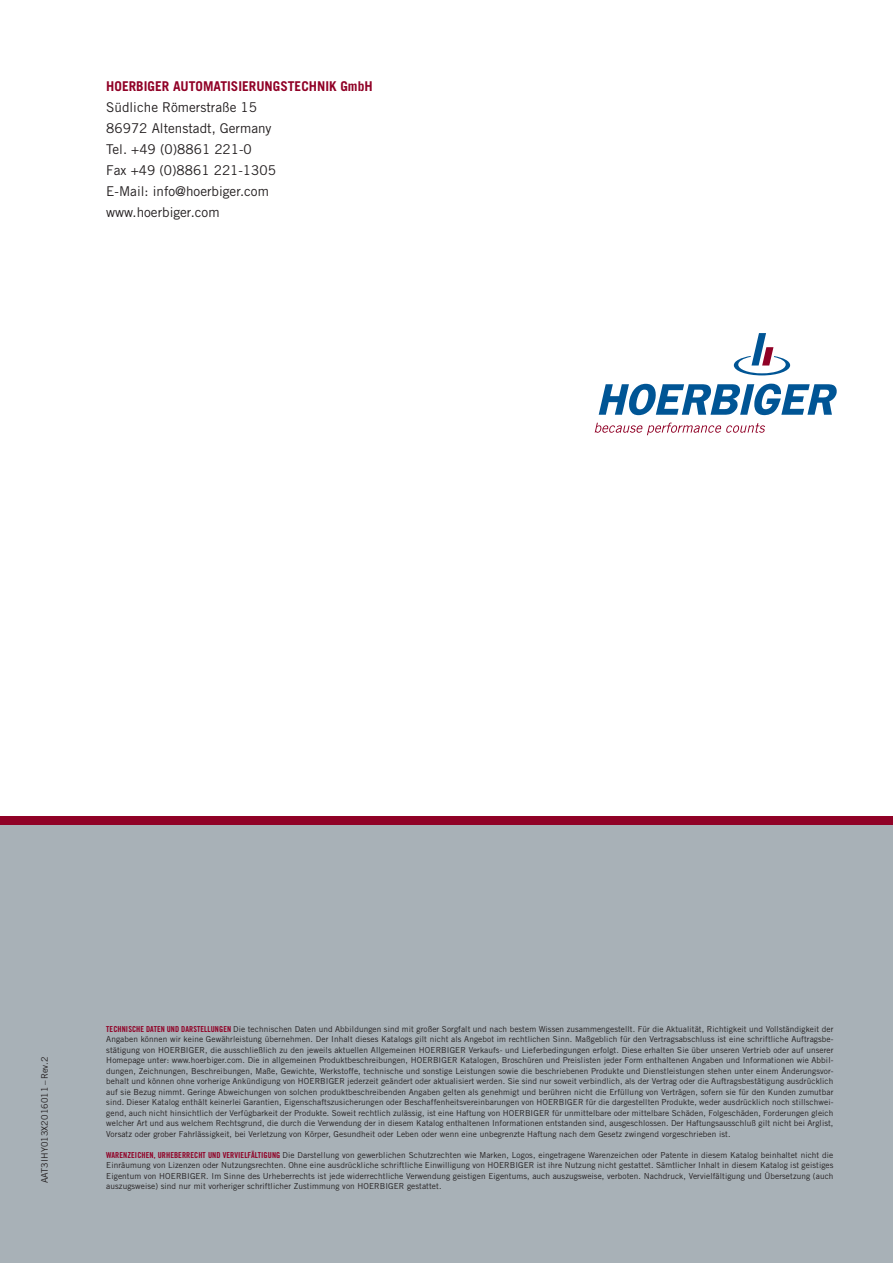
<style>
.page{position:relative;width:893px;height:1263px;background:#fff}
.page>*{position:absolute;margin:0;border:0;box-sizing:border-box;transform-origin:0 0}
.t1{font:13.5px/21px "Trade Gothic LT Std";color:#231f20}
.t2{font:700 13.5px "Trade Gothic LT Std";color:#900126}
.t3{font:9px "Trade Gothic LT Std";letter-spacing:.01em;color:#231f20}
.t4{font:8.25px/10.5px "Trade Gothic LT Std";letter-spacing:.01em;color:#231f20;text-align:justify}
.s1{font-family:"Trade Gothic LT Std Bd Cn 20";color:#900126}
</style>
<div class="page">
<div style="left:0;top:816px;width:893px;height:447px;background:#a8b1b7"></div>
<svg style="left:595px;top:423px;width:170px;height:12px"></svg>
<svg style="left:734px;top:333px;width:56px;height:42px"></svg>
<svg style="left:599px;top:384px;width:238px;height:31px"></svg>
<div style="left:0;top:816px;width:893px;height:8px;background:#900126"></div>
<h1 class="t2" style="left:106px;top:77px;width:30px">HOERBIG</h1>
<h1 class="t2" style="left:155px;top:77px;width:103px">ER AUTOMATISI ERUNGS</h1>
<h1 class="t2" style="left:288px;top:77px;width:22px">TECHNIK</h1>
<h1 class="t2" style="left:340px;top:77px;width:32px">GmbH</h1>
<h1 class="t1" style="left:106px;top:96px;width:171px">Südliche Römerstraße 15<br>86972 Altenstadt, Germany<br>Tel. +49 (0)8861 221-0<br>Fax +49 (0)8861 221-1305<br>E-M ail: info@hoerbiger.com www.hoerbiger.com</h1>
<p class="t3" style="left:39px;top:1183px;width:128px;rotate:-90deg">AAT3IHY013X2016011–Rev.2</p>
<p class="t4" style="left:106px;top:1023px;width:729px"><span class="s1">TECHNISCHE DATEN UND DARSTELLUNGEN</span> Die technischen Daten und Abbildungen sind mit großer Sorgfalt und nach bestem Wissen zusammengestellt. Für die Aktualität, Richtigkeit und Vollständigkeit der Angaben können wir keine Gewährleistung übernehmen. Der Inhalt dieses Katalogs gilt nicht als Angebot im rechtlichen Sinn. Maßgeblich für den Vertragsabschluss ist eine schriftliche Auftragsbe&shy;stätigung von HOERBIGER, die ausschließlich zu den jeweils aktuellen Allgemeinen HOERBIGER Verkaufs- und Lieferbedingungen erfolgt. Diese erhalten Sie über unseren Vertrieb oder auf unserer Homepage unter: www.hoerbiger.com. Die in allgemeinen Produktbeschreibungen, HOERBIGER Katalogen, Broschüren und Preislisten jeder Form enthaltenen Angaben und Informationen wie Abbil&shy;dungen, Zeichnungen, Beschreibungen, Maße, Gewichte, Werkstoffe, technische und sonstige Leistungen sowie die beschriebenen Produkte und Dienstleistungen stehen unter einem Änderungsvor&shy;behalt und können ohne vorherige Ankündigung von HOERBIGER jederzeit geändert oder aktualisiert werden. Sie sind nur soweit verbindlich, als der Vertrag oder die Auftragsbestätigung ausdrücklich auf sie Bezug nimmt. Geringe Abweichungen von solchen produktbeschreibenden Angaben gelten als genehmigt und berühren nicht die Erfüllung von Verträgen, sofern sie für den Kunden zumutbar sind. Dieser Katalog enthält keinerlei Garantien, Eigenschaftszusicherungen oder Beschaffenheitsvereinbarungen von HOERBIGER für die dargestellten Produkte, weder ausdrücklich noch stillschwei&shy;gend, auch nicht hinsichtlich der Verfügbarkeit der Produkte. Soweit rechtlich zulässig, ist eine Haftung von HOERBIGER für unmittelbare oder mittelbare Schäden, Folgeschäden, Forderungen gleich welcher Art und aus welchem Rechtsgrund, die durch die Verwendung der in diesem Katalog enthaltenen Informationen entstanden sind, ausgeschlossen. Der Haftungsausschluß gilt nicht bei Arglist, Vorsatz oder grober Fahrlässigkeit, bei Verletzung von Körper, Gesundheit oder Leben oder wenn eine unbegrenzte Haftung nach dem Gesetz zwingend vorgeschrieben ist.</p>
<p class="t4" style="left:106px;top:1149px;width:729px"><span class="s1">WARENZEICHEN, URHEBERRECHT UND VERVIELFÄLTIGUNG</span> Die Darstellung von gewerblichen Schutzrechten wie M arken, Logos, eingetragene Warenzeichen oder Patente in diesem Katalog beinhaltet nicht die Einräumung von Lizenzen oder N utzungsrechten. Ohne eine ausdrückliche schriftliche Einwilligung von HOERBIGER ist ihre N utzung nicht gestattet. Sämtlicher Inhalt in diesem Katalog ist geistiges Eigentum von HOERBIGER. Im Sinne des U rheberrechts ist jede widerrechtliche Verwendung geistigen Eigentums, auch auszugsweise, verboten. Nachdruck, Vervielfältigung und Ü bersetzung (auch auszugsweise) sind nur mit vorheriger schriftlicher Zustimmung von HOERBIGER gestattet.</p>
</div>
